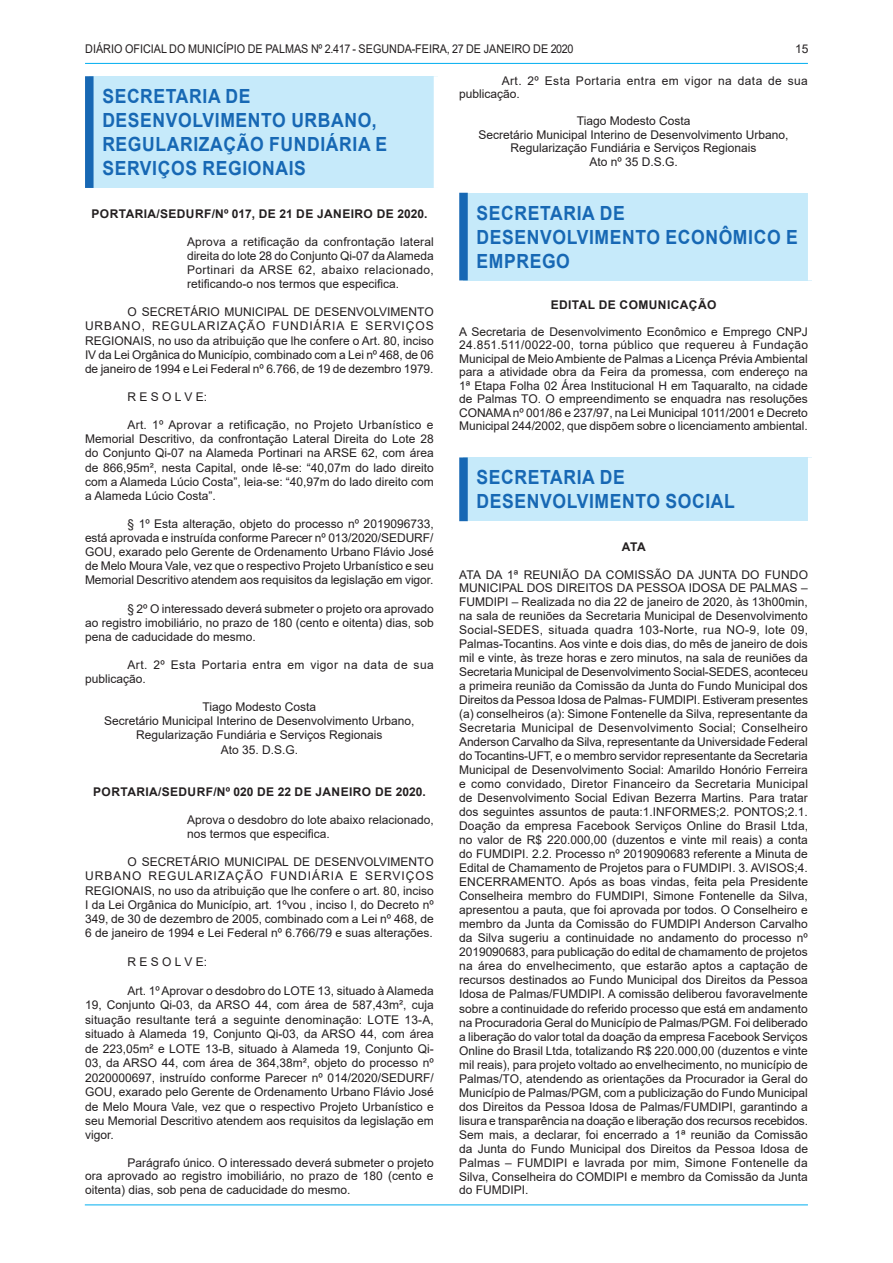
<style>
.page{position:relative;width:893px;height:1263px;background:#fff}
.page>*{position:absolute;margin:0;border:0;box-sizing:border-box;transform-origin:0 0}
.CHANCELA{font:700 19.5px/24px "Arial";letter-spacing:.035em;color:#1768b4;scale:.9 1}
.SEM_PARAGRAFO{font:12px/14px "Arial";color:#231f20;text-align:justify}
.TEXTO{font:12px/14.1px "Arial";color:#231f20;text-align:justify}
.ASSINATURA{font:12px/14.1px "Arial";color:#231f20;text-align:center}
.EMENTA{font:12px/14.1px "Arial";color:#231f20;text-align:justify}
.TITULO{font:700 12px "Arial";letter-spacing:.035em;color:#231f20}
.TEXTO-2{font:12px/14.1px "Arial";letter-spacing:.035em;color:#231f20}
.SEM_PARAGRAFO-2{font:12px "Arial";color:#231f20;scale:.9 1}
</style>
<div class="page">
<hr style="left:85px;top:1204px;width:723px;height:1px;background:#00aeef">
<hr style="left:85px;top:63px;width:723px;height:1px;background:#00aeef">
<div style="left:89px;top:76px;width:349px;height:112px;background:#c6eafa"></div>
<div style="left:85px;top:76px;width:9px;height:112px;background:#1768b4"></div>
<div style="left:434px;top:76px;width:8px;height:112px;background:#fff"></div>
<div style="left:463px;top:193px;width:349px;height:87px;background:#c6eafa"></div>
<div style="left:459px;top:193px;width:9px;height:87px;background:#1768b4"></div>
<div style="left:808px;top:193px;width:8px;height:87px;background:#fff"></div>
<div style="left:463px;top:457px;width:349px;height:64px;background:#c6eafa"></div>
<div style="left:459px;top:457px;width:9px;height:64px;background:#1768b4"></div>
<div style="left:808px;top:457px;width:8px;height:64px;background:#fff"></div>
<p class="SEM_PARAGRAFO-2" style="left:85px;top:40px;width:544px">DIÁRIO OFICIAL DO MUNICÍPIO DE PALMAS Nº 2.417 - SEGUNDA-FEIRA, 27 DE JANEIRO DE 2020</p>
<p class="SEM_PARAGRAFO" style="left:795px;top:41px;width:15px">15</p>
<p class="CHANCELA" style="left:102px;top:85px;width:318px">SECRETARIA DE<br>DESENVOLVIMENTO URBANO,<br>REGULARIZAÇÃO FUNDIÁRIA E<br>SERVIÇOS REGIONAIS</p>
<p class="TITULO" style="left:92px;top:205px;width:337px">PORTARIA/SEDURF/Nº 017, DE 21 DE JANEIRO DE 2020.</p>
<p class="EMENTA" style="left:187px;top:234px;width:248px">Aprova a retificação da confrontação lateral direita do lote 28 do Conjunto Qi-07 da Alameda Portinari da ARSE 62, abaixo relacionado, retificando-o nos termos que especifica.</p>
<p class="TEXTO" style="left:85px;top:305px;width:350px;text-indent:43px">O SECRETÁRIO MUNICIPAL DE DESENVOLVIMENTO URBANO, REGULARIZAÇÃO FUNDIÁRIA E SERVIÇOS REGIONAIS, no uso da atribuição que lhe confere o Art. 80, inciso IV da Lei Orgânica do Município, combinado com a Lei nº 468, de 06 de janeiro de 1994 e Lei Federal nº 6.766, de 19 de dezembro 1979.</p>
<p class="TEXTO" style="left:128px;top:390px;width:81px">R E S O L V E:</p>
<p class="TEXTO" style="left:85px;top:418px;width:350px;text-indent:43px">Art. 1º Aprovar a retificação, no Projeto Urbanístico e Memorial Descritivo, da confrontação Lateral Direita do Lote 28 do Conjunto Qi-07 na Alameda Portinari na ARSE 62, com área de 866,95m², nesta Capital, onde lê-se: “40,07m do lado direito com a Alameda Lúcio Costa”, leia-se: “40,97m do lado direito com a Alameda Lúcio Costa”.</p>
<p class="TEXTO" style="left:85px;top:516px;width:350px;text-indent:43px">§ 1º Esta alteração, objeto do processo nº 2019096733, está aprovada e instruída conforme Parecer nº 013/2020/SEDURF/ GOU, exarado pelo Gerente de Ordenamento Urbano Flávio José de Melo Moura Vale, vez que o respectivo Projeto Urbanístico e seu Memorial Descritivo atendem aos requisitos da legislação em vigor.</p>
<p class="TEXTO" style="left:85px;top:601px;width:350px;text-indent:43px">§ 2º O interessado deverá submeter o projeto ora aprovado ao registro imobiliário, no prazo de 180 (cento e oitenta) dias, sob pena de caducidade do mesmo.</p>
<p class="TEXTO-2" style="left:85px;top:657px;width:350px;text-indent:43px">Art. 2º Esta Portaria entra em vigor na data de sua publicação.</p>
<p class="ASSINATURA" style="left:203px;top:700px;width:115px">Tiago Modesto Costa</p>
<p class="ASSINATURA" style="left:104px;top:714px;width:312px">Secretário Municipal Interino de Desenvolvimento Urbano,<br>Regularização Fundiária e Serviços Regionais</p>
<p class="ASSINATURA" style="left:221px;top:742px;width:79px">Ato 35. D.S.G.</p>
<p class="TITULO" style="left:93px;top:783px;width:334px">PORTARIA/SEDURF/Nº 020 DE 22 DE JANEIRO DE 2020.</p>
<p class="EMENTA" style="left:187px;top:813px;width:248px">Aprova o desdobro do lote abaixo relacionado, nos termos que especifica.</p>
<p class="TEXTO" style="left:85px;top:855px;width:350px;text-indent:43px">O SECRETÁRIO MUNICIPAL DE DESENVOLVIMENTO URBANO REGULARIZAÇÃO FUNDIÁRIA E SERVIÇOS REGIONAIS, no uso da atribuição que lhe confere o art. 80, inciso I da Lei Orgânica do Município, art. 1ºvou , inciso I, do Decreto nº 349, de 30 de dezembro de 2005, combinado com a Lei nº 468, de 6 de janeiro de 1994 e Lei Federal nº 6.766/79 e suas alterações.</p>
<p class="TEXTO" style="left:128px;top:954px;width:81px">R E S O L V E:</p>
<p class="TEXTO" style="left:85px;top:983px;width:350px;text-indent:43px">Art. 1º Aprovar o desdobro do LOTE 13, situado à Alameda 19, Conjunto Qi-03, da ARSO 44, com área de 587,43m², cuja situação resultante terá a seguinte denominação: LOTE 13-A, situado à Alameda 19, Conjunto Qi-03, da ARSO 44, com área de 223,05m² e LOTE 13-B, situado à Alameda 19, Conjunto Qi-03, da ARSO 44, com área de 364,38m², objeto do processo nº 2020000697, instruído conforme Parecer nº 014/2020/SEDURF/ GOU, exarado pelo Gerente de Ordenamento Urbano Flávio José de Melo Moura Vale, vez que o respectivo Projeto Urbanístico e seu Memorial Descritivo atendem aos requisitos da legislação em vigor.</p>
<p class="TEXTO" style="left:85px;top:1156px;width:350px;line-height:13.5px;text-indent:43px">Parágrafo único. O interessado deverá submeter o projeto ora aprovado ao registro imobiliário, no prazo de 180 (cento e oitenta) dias, sob pena de caducidade do mesmo.</p>
<p class="TEXTO-2" style="left:459px;top:74px;width:350px;line-height:13.5px;text-indent:43px">Art. 2º Esta Portaria entra em vigor na data de sua publicação.</p>
<p class="ASSINATURA" style="left:577px;top:114px;width:115px">Tiago Modesto Costa</p>
<p class="ASSINATURA" style="left:478px;top:128px;width:312px;line-height:13.5px">Secretário Municipal Interino de Desenvolvimento Urbano,<br>Regularização Fundiária e Serviços Regionais</p>
<p class="ASSINATURA" style="left:589px;top:155px;width:90px">Ato nº 35 D.S.G.</p>
<p class="CHANCELA" style="left:477px;top:201px;width:358px">SECRETARIA DE<br>DESENVOLVIMENTO ECONÔMICO E<br>EMPREGO</p>
<p class="TITULO" style="left:551px;top:296px;width:167px">EDITAL DE COMUNICAÇÃO</p>
<p class="SEM_PARAGRAFO" style="left:459px;top:325px;width:350px;line-height:13.5px">A Secretaria de Desenvolvimento Econômico e Emprego CNPJ 24.851.511/0022-00, torna público que requereu à Fundação Municipal de Meio Ambiente de Palmas a Licença Prévia Ambiental para a atividade obra da Feira da promessa, com endereço na 1ª Etapa Folha 02 Área Institucional H em Taquaralto, na cidade de Palmas TO. O empreendimento se enquadra nas resoluções CONAMA nº 001/86 e 237/97, na Lei Municipal 1011/2001 e Decreto Municipal 244/2002, que dispõem sobre o licenciamento ambiental.</p>
<p class="CHANCELA" style="left:477px;top:466px;width:289px">SECRETARIA DE<br>DESENVOLVIMENTO SOCIAL</p>
<p class="TITULO" style="left:622px;top:538px;width:25px">ATA</p>
<p class="SEM_PARAGRAFO" style="left:459px;top:567px;width:350px">ATA DA 1ª REUNIÃO DA COMISSÃO DA JUNTA DO FUNDO MUNICIPAL DOS DIREITOS DA PESSOA IDOSA DE PALMAS – FUMDIPI – Realizada no dia 22 de janeiro de 2020, às 13h00min, na sala de reuniões da Secretaria Municipal de Desenvolvimento Social-SEDES, situada quadra 103-Norte, rua NO-9, lote 09, Palmas-Tocantins. Aos vinte e dois dias, do mês de janeiro de dois mil e vinte, às treze horas e zero minutos, na sala de reuniões da Secretaria Municipal de Desenvolvimento Social-SEDES, aconteceu a primeira reunião da Comissão da Junta do Fundo Municipal dos Direitos da Pessoa Idosa de Palmas- FUMDIPI. Estiveram presentes (a) conselheiros (a): Simone Fontenelle da Silva, representante da Secretaria Municipal de Desenvolvimento Social; Conselheiro Anderson Carvalho da Silva, representante da Universidade Federal do Tocantins-UFT, e o membro servidor representante da Secretaria Municipal de Desenvolvimento Social: Amarildo Honório Ferreira e como convidado, Diretor Financeiro da Secretaria Municipal de Desenvolvimento Social Edivan Bezerra Martins. Para tratar dos seguintes assuntos de pauta:1.INFORMES;2. PONTOS;2.1.<br>Doação da empresa Facebook Serviços Online do Brasil Ltda, no valor de R$ 220.000,00 (duzentos e vinte mil reais) a conta do FUMDIPI. 2.2. Processo nº 2019090683 referente a Minuta de Edital de Chamamento de Projetos para o FUMDIPI. 3. AVISOS;4.<br>ENCERRAMENTO. Após as boas vindas, feita pela Presidente Conselheira membro do FUMDIPI, Simone Fontenelle da Silva, apresentou a pauta, que foi aprovada por todos. O Conselheiro e membro da Junta da Comissão do FUMDIPI Anderson Carvalho da Silva sugeriu a continuidade no andamento do processo nº 2019090683, para publicação do edital de chamamento de projetos na área do envelhecimento, que estarão aptos a captação de recursos destinados ao Fundo Municipal dos Direitos da Pessoa Idosa de Palmas/FUMDIPI. A comissão deliberou favoravelmente sobre a continuidade do referido processo que está em andamento na Procuradoria Geral do Município de Palmas/PGM. Foi deliberado a liberação do valor total da doação da empresa Facebook Serviços Online do Brasil Ltda, totalizando R$ 220.000,00 (duzentos e vinte mil reais), para projeto voltado ao envelhecimento, no município de Palmas/TO, atendendo as orientações da Procurador ia Geral do Município de Palmas/PGM, com a publicização do Fundo Municipal dos Direitos da Pessoa Idosa de Palmas/FUMDIPI, garantindo a lisura e transparência na doação e liberação dos recursos recebidos.<br>Sem mais, a declarar, foi encerrado a 1ª reunião da Comissão da Junta do Fundo Municipal dos Direitos da Pessoa Idosa de Palmas – FUMDIPI e lavrada por mim, Simone Fontenelle da Silva, Conselheira do COMDIPI e membro da Comissão da Junta do FUMDIPI.</p>
</div>
